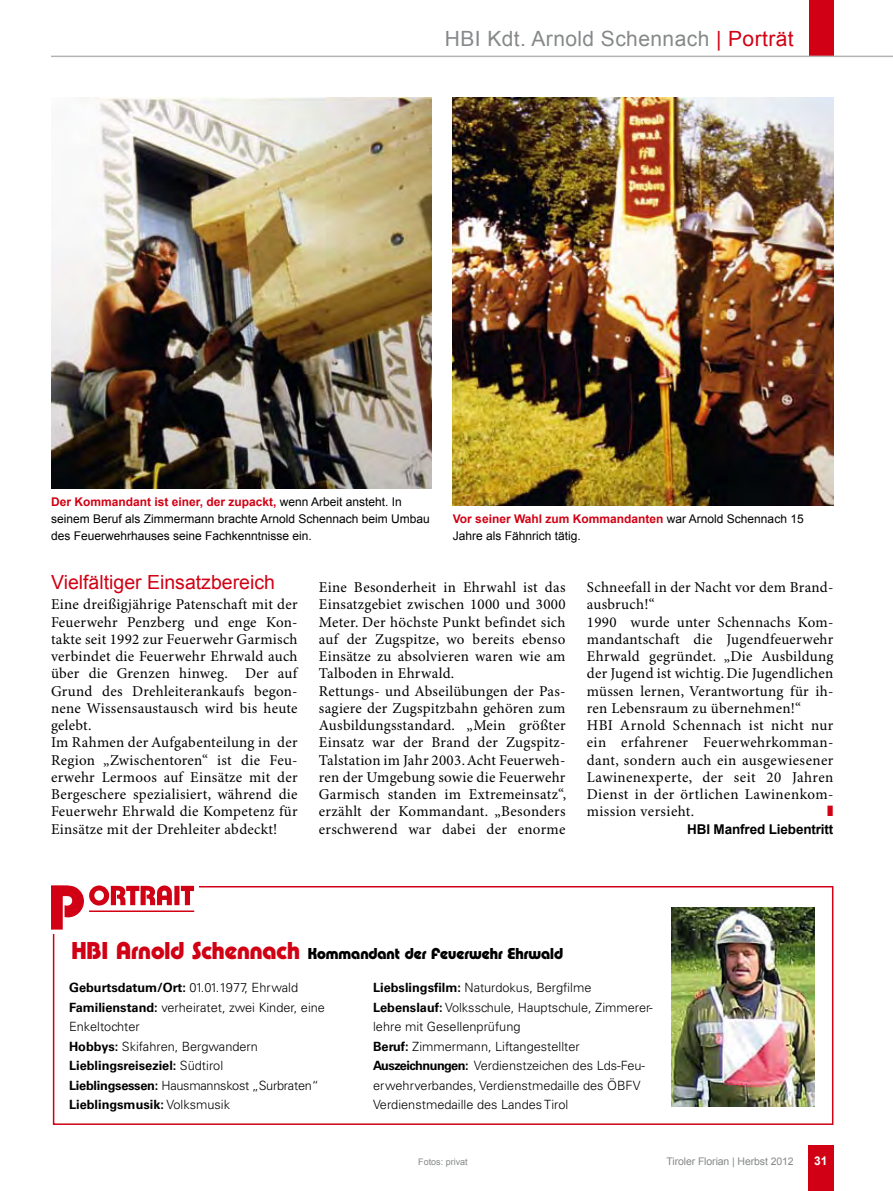
<style>
.page{position:relative;width:893px;height:1191px;background:#fff}
.page>*{position:absolute;margin:0;border:0;box-sizing:border-box;transform-origin:0 0}
.t1{font:21px "Arial";letter-spacing:.02em;color:#868889}
.t2{font:19.5px "Arial";color:#d10014}
.t3{font:600 16.5px "Pump Std";color:#000}
.t4{font:15px/17.2px "Minion Pro";letter-spacing:.02em;color:#000}
.t5{font:700 13.5px "Arial";letter-spacing:-.01em;color:#000}
.t6{font:300 12.75px/19.5px "Univers";color:#000}
.t7{font:12px/17.2px "Arial";color:#000}
.t8{font:700 12px "Arial";color:#fff}
.t9{font:10.5px "Arial";letter-spacing:-.01em;color:#868889}
.t10{font:9px "Arial";color:#868889}
.s1{color:#d10014}
.s2{font-weight:700;color:#d10014}
.s3{font-size:25.5px;color:#d10014}
.s4{font-weight:700}
</style>
<div class="page">
<div style="left:809px;top:0;width:24px;height:56px;background:#d10014"></div>
<div style="left:808px;top:1145px;width:25px;height:46px;background:#d10014"></div>
<hr style="left:51px;top:56px;width:842px;height:1px;background:#b1b3b4">
<div style="left:53px;top:886px;width:780px;height:239px;border:2px solid #d10014"></div>
<div style="left:51px;top:885px;width:148px;height:48px;background:#fff"></div>
<svg style="left:51px;top:885px;width:143px;height:44px"></svg>
<img style="left:672px;top:907px;width:143px;height:199px">
<img style="left:453px;top:98px;width:380px;height:408px">
<img style="left:51px;top:98px;width:381px;height:390px">
<p class="t1" style="left:445px;top:25px;width:350px">HBI Kdt. Arnold Schennach <span class="s1">| Porträt</span></p>
<p class="t7" style="left:51px;top:493px;width:380px"><span class="s2">Der Kommandant ist einer, der zupackt,</span> wenn Arbeit ansteht. In seinem Beruf als Zimmermann brachte Arnold Schennach beim Umbau des Feuerwehrhauses seine Fachkenntnisse ein.</p>
<p class="t7" style="left:453px;top:510px;width:352px"><span class="s2">Vor seiner Wahl zum Kommandanten</span> war Arnold Schennach 15<br>Jahre als Fähnrich tätig.</p>
<p class="t2" style="left:51px;top:569px;width:225px">Vielfältiger Einsatzbereich</p>
<p class="t4" style="left:51px;top:596px;width:248px">Eine dreißigjährige Patenschaft mit der Feuerwehr Penzberg und enge Kon&shy;takte seit 1992 zur Feuerwehr Garmisch verbindet die Feuerwehr Ehrwald auch über die Grenzen hinweg. Der auf Grund des Drehleiterankaufs begon&shy;nene Wissensaustausch wird bis heute gelebt.<br>Im Rahmen der Aufgabenteilung in der Region „Zwischentoren“ ist die Feu&shy;erwehr Lermoos auf Einsätze mit der Bergeschere spezialisiert, während die Feuerwehr Ehrwald die Kompetenz für Einsätze mit der Drehleiter abdeckt!</p>
<p class="t4" style="left:319px;top:579px;width:249px">Eine Besonderheit in Ehrwahl ist das Einsatzgebiet zwischen 1000 und 3000<br>Meter. Der höchste Punkt befindet sich auf der Zugspitze, wo bereits ebenso Einsätze zu absolvieren waren wie am Talboden in Ehrwald.<br>Rettungs- und Abseilübungen der Pas&shy;sagiere der Zugspitzbahn gehören zum Ausbildungsstandard. „Mein größter Einsatz war der Brand der Zugspitz-Talstation im Jahr 2003. Acht Feuerweh&shy;ren der Umgebung sowie die Feuerwehr Garmisch standen im Extremeinsatz“, erzählt der Kommandant. „Besonders erschwerend war dabei der enorme</p>
<p class="t4" style="left:587px;top:579px;width:248px">Schneefall in der Nacht vor dem Brand&shy;ausbruch!“<br>1990 wurde unter Schennachs Kom&shy;mandantschaft die Jugendfeuerwehr Ehrwald gegründet. „Die Ausbildung der Jugend ist wichtig. Die Jugendlichen müssen lernen, Verantwortung für ih&shy;ren Lebensraum zu übernehmen!“<br>HBI Arnold Schennach ist nicht nur ein erfahrener Feuerwehrkomman&shy;dant, sondern auch ein ausgewiesener Lawinenexperte, der seit 20 Jahren Dienst in der örtlichen Lawinenkom&shy;mission versieht.</p>
<p class="t5" style="left:687px;top:820px;width:148px">HBI Manfred Liebentritt</p>
<p class="t3" style="left:71px;top:944px;width:493px"><span class="s3">HBI Arnold Schennach</span> Kommandant der Feuerwehr Ehrwald</p>
<p class="t6" style="left:69px;top:978px;width:257px"><span class="s4">Geburtsdatum/Ort:</span> 01.01.1977, Ehrwald <span class="s4">Familienstand:</span> verheiratet, zwei Kinder, eine Enkeltochter<br><span class="s4">Hobbys:</span> Skifahren, Bergwandern <span class="s4">Lieblingsreiseziel:</span> Südtirol<br><span class="s4">Lieblingsessen:</span> Hausmannskost „Surbraten“ <span class="s4">Lieblingsmusik:</span> Volksmusik</p>
<p class="t6" style="left:373px;top:978px;width:281px"><span class="s4">Liebslingsfilm:</span> Naturdokus, Bergfilme <span class="s4">Lebenslauf:</span> Volksschule, Hauptschule, Zimmerer&shy;lehre mit Gesellenprüfung<br><span class="s4">Beruf:</span> Zimmermann, Liftangestellter <span class="s4">Auszeichnungen:</span> Verdienstzeichen des Lds-Feu&shy;erwehrverbandes, Verdienstmedaille des ÖBFV Verdienstmedaille des Landes Tirol</p>
<p class="t10" style="left:418px;top:1156px;width:51px">Fotos: privat</p>
<p class="t9" style="left:667px;top:1154px;width:129px">Tiroler Florian | Herbst 2012</p>
<p class="t8" style="left:814px;top:1153px;width:15px">31</p>
</div>
